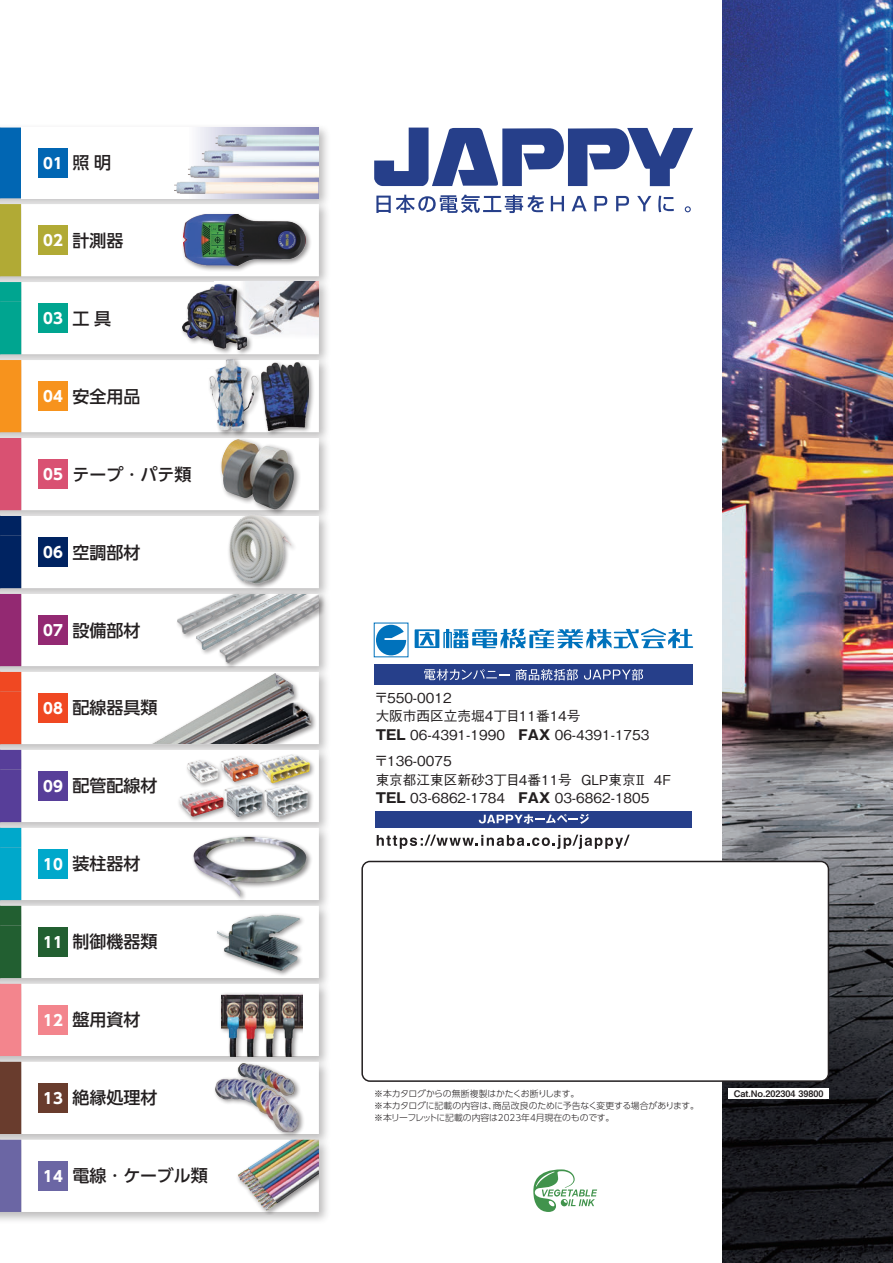
<style>
.page{position:relative;width:893px;height:1263px;background:#fff}
.page>*{position:absolute;margin:0;border:0;box-sizing:border-box;transform-origin:0 0}
.t1{font:500 16.95px "PUD Shin Go Pr 6 N";color:#231f20}
.t2{font:700 14.85px "UD Shin Go NT Pro";color:#fff}
.t3{font:500 13.65px/18.1px "Gothic BBB Pro";color:#231f20}
.t4{font:9px "Midashi Go Pro MB31";color:#231f20}
.t5{font:300 8.85px/12px "UD Shin Go Pro";letter-spacing:-.02em;color:#231f20}
.s1{font-family:"PUD Shin Go Pr 6 N";font-weight:500;font-size:16.95px;color:#231f20}
.s2{font-family:"UD Shin Go NT Pro";font-weight:700;font-size:14.85px;color:#fff}
.s3{font-family:"Gothic MB101 Pro";font-weight:700}
</style>
<div class="page">
<img style="left:723px;top:0;width:170px;height:1263px">
<svg style="left:361px;top:861px;width:468px;height:221px"></svg>
<div style="left:728px;top:1089px;width:101px;height:10px;background:#fff"></div>
<div style="left:375px;top:811px;width:317px;height:16px;background:#263f8a"></div>
<svg style="left:377px;top:835px;width:253px;height:14px"></svg>
<svg style="left:479px;top:814px;width:110px;height:10px"></svg>
<svg style="left:376px;top:625px;width:30px;height:30px"></svg>
<svg style="left:415px;top:628px;width:278px;height:20px"></svg>
<div style="left:375px;top:665px;width:318px;height:20px;background:#263f8a"></div>
<svg style="left:424px;top:669px;width:85px;height:11px"></svg>
<svg style="left:516px;top:669px;width:62px;height:11px"></svg>
<svg style="left:584px;top:669px;width:59px;height:11px"></svg>
<svg style="left:533px;top:1169px;width:64px;height:43px"></svg>
<svg style="left:374px;top:128px;width:319px;height:58px"></svg>
<svg style="left:376px;top:194px;width:168px;height:19px"></svg>
<svg style="left:551px;top:196px;width:13px;height:15px"></svg>
<svg style="left:572px;top:196px;width:15px;height:15px"></svg>
<svg style="left:594px;top:196px;width:13px;height:15px"></svg>
<svg style="left:616px;top:196px;width:13px;height:15px"></svg>
<svg style="left:637px;top:196px;width:14px;height:15px"></svg>
<svg style="left:658px;top:196px;width:16px;height:16px"></svg>
<svg style="left:685px;top:206px;width:6px;height:6px"></svg>
<div style="left:0;top:123px;width:332px;height:1102px;background:#231f20;opacity:.3"></div>
<svg style="left:0;top:128px;width:21px;height:70px"></svg>
<svg style="left:21px;top:128px;width:298px;height:70px"></svg>
<div style="left:0;top:204px;width:21px;height:72px;background:#b1aa35"></div>
<svg style="left:21px;top:204px;width:298px;height:1008px"></svg>
<div style="left:0;top:282px;width:21px;height:72px;background:#00a590"></div>
<div style="left:0;top:360px;width:21px;height:72px;background:#f7931d"></div>
<div style="left:0;top:438px;width:21px;height:72px;background:#d95172"></div>
<div style="left:0;top:516px;width:21px;height:72px;background:#002361"></div>
<div style="left:0;top:594px;width:21px;height:72px;background:#932972"></div>
<div style="left:0;top:672px;width:21px;height:72px;background:#f04822"></div>
<div style="left:0;top:750px;width:21px;height:72px;background:#573e99"></div>
<div style="left:0;top:828px;width:21px;height:72px;background:#00a8cb"></div>
<div style="left:0;top:906px;width:21px;height:72px;background:#225f31"></div>
<div style="left:0;top:984px;width:21px;height:72px;background:#f3858d"></div>
<div style="left:0;top:1062px;width:21px;height:72px;background:#693c2d"></div>
<div style="left:0;top:1140px;width:21px;height:72px;background:#6b66a4"></div>
<div style="left:38px;top:148px;width:30px;height:30px;background:#0166b3"></div>
<div style="left:38px;top:225px;width:30px;height:30px;background:#b1aa35"></div>
<div style="left:38px;top:303px;width:30px;height:30px;background:#00a590"></div>
<div style="left:38px;top:381px;width:30px;height:30px;background:#f7931d"></div>
<div style="left:38px;top:459px;width:30px;height:30px;background:#d95172"></div>
<div style="left:38px;top:537px;width:30px;height:30px;background:#002361"></div>
<div style="left:38px;top:615px;width:30px;height:30px;background:#932972"></div>
<div style="left:38px;top:693px;width:30px;height:30px;background:#f04822"></div>
<div style="left:38px;top:771px;width:30px;height:30px;background:#573e99"></div>
<div style="left:38px;top:849px;width:30px;height:30px;background:#00a8cb"></div>
<div style="left:38px;top:927px;width:30px;height:30px;background:#225f31"></div>
<div style="left:38px;top:1005px;width:30px;height:30px;background:#f3858d"></div>
<div style="left:38px;top:1083px;width:30px;height:30px;background:#693c2d"></div>
<div style="left:38px;top:1161px;width:30px;height:30px;background:#6b66a4"></div>
<div style="left:259px;top:360px;width:56px;height:77px;background:#231f20;opacity:.5"></div>
<img style="left:265px;top:363px;width:43px;height:68px">
<div style="left:217px;top:593px;width:109px;height:77px;background:#231f20;opacity:.5"></div>
<img style="left:217px;top:649px;width:102px;height:15px">
<div style="left:175px;top:591px;width:98px;height:49px;background:#231f20;opacity:.5"></div>
<img style="left:177px;top:594px;width:17px;height:40px">
<div style="left:194px;top:591px;width:119px;height:65px;background:#231f20;opacity:.5"></div>
<img style="left:197px;top:594px;width:122px;height:55px">
<div style="left:215px;top:912px;width:91px;height:65px;background:#fff"></div>
<img style="left:217px;top:914px;width:86px;height:59px">
<div style="left:126px;top:703px;width:191px;height:41px;background:#231f20;opacity:.5"></div>
<img style="left:300px;top:703px;width:12px;height:41px">
<div style="left:108px;top:674px;width:192px;height:70px;background:#231f20;opacity:.5"></div>
<img style="left:108px;top:674px;width:185px;height:70px">
<img style="left:253px;top:282px;width:66px;height:56px">
<div style="left:235px;top:1140px;width:84px;height:74px;background:#231f20;opacity:.5"></div>
<img style="left:237px;top:1167px;width:24px;height:24px">
<img style="left:174px;top:134px;width:145px;height:59px">
<div style="left:213px;top:1061px;width:93px;height:77px;background:#231f20;opacity:.5"></div>
<img style="left:215px;top:1063px;width:84px;height:68px">
<div style="left:207px;top:356px;width:58px;height:81px;background:#231f20;opacity:.5"></div>
<img style="left:207px;top:353px;width:52px;height:81px">
<div style="left:177px;top:753px;width:139px;height:70px;background:#231f20;opacity:.5"></div>
<img style="left:187px;top:759px;width:32px;height:24px">
<img style="left:219px;top:756px;width:39px;height:25px">
<img style="left:179px;top:790px;width:44px;height:27px">
<img style="left:260px;top:754px;width:50px;height:29px">
<img style="left:223px;top:783px;width:86px;height:34px">
<div style="left:219px;top:437px;width:82px;height:80px;background:#231f20;opacity:.5"></div>
<img style="left:222px;top:439px;width:72px;height:67px">
<div style="left:181px;top:213px;width:131px;height:59px;background:#231f20;opacity:.5"></div>
<img style="left:184px;top:215px;width:121px;height:51px">
<div style="left:180px;top:282px;width:73px;height:74px;background:#231f20;opacity:.5"></div>
<img style="left:182px;top:285px;width:65px;height:65px">
<div style="left:219px;top:992px;width:84px;height:64px;background:#231f20;opacity:.5"></div>
<img style="left:221px;top:994px;width:82px;height:62px">
<div style="left:191px;top:834px;width:122px;height:69px;background:#231f20;opacity:.5"></div>
<img style="left:193px;top:837px;width:113px;height:60px">
<img style="left:211px;top:506px;width:89px;height:89px">
<p class="t2" style="left:43px;top:151px;width:69px">01 <span class="s1">照 明</span></p>
<p class="t1" style="left:43px;top:231px;width:82px"><span class="s2">02</span> 計測器</p>
<p class="t2" style="left:43px;top:306px;width:69px">03 <span class="s1">工 具</span></p>
<p class="t1" style="left:43px;top:387px;width:99px"><span class="s2">04</span> 安全用品</p>
<p class="t1" style="left:43px;top:465px;width:150px"><span class="s2">05</span> テープ・パテ類</p>
<p class="t1" style="left:43px;top:543px;width:99px"><span class="s2">06</span> 空調部材</p>
<p class="t1" style="left:43px;top:621px;width:99px"><span class="s2">07</span> 設備部材</p>
<p class="t1" style="left:43px;top:699px;width:116px"><span class="s2">08</span> 配線器具類</p>
<p class="t1" style="left:43px;top:777px;width:116px"><span class="s2">09</span> 配管配線材</p>
<p class="t1" style="left:43px;top:855px;width:99px"><span class="s2">10</span> 装柱器材</p>
<p class="t1" style="left:43px;top:933px;width:116px"><span class="s2">11</span> 制御機器類</p>
<p class="t1" style="left:43px;top:1010px;width:99px"><span class="s2">12</span> 盤用資材</p>
<p class="t1" style="left:43px;top:1088px;width:116px"><span class="s2">13</span> 絶縁処理材</p>
<p class="t1" style="left:43px;top:1166px;width:166px"><span class="s2">14</span> 電線・ケーブル類</p>
<p class="t3" style="left:375px;top:687px;width:276px">〒550-0012<br>大阪市西区立売堀4丁目11番14号<br><span class="s3">TEL</span> 06-4391-1990　<span class="s3">FAX</span> 06-4391-1753</p>
<p class="t3" style="left:375px;top:750px;width:298px">〒136-0075<br>東京都江東区新砂3丁目4番11号 GLP東京Ⅱ 4F<br><span class="s3">TEL</span> 03-6862-1784　<span class="s3">FAX</span> 03-6862-1805</p>
<p class="t5" style="left:374px;top:1087px;width:326px">※本カタログからの無断複製はかたくお断りします。<br>※本カタログに記載の内容は、商品改良のために予告なく変更する場合があります。※本リーフレットに記載の内容は2023年4月現在のものです。</p>
<p class="t4" style="left:734px;top:1086px;width:91px">Cat.No.202304 39800</p>
</div>
